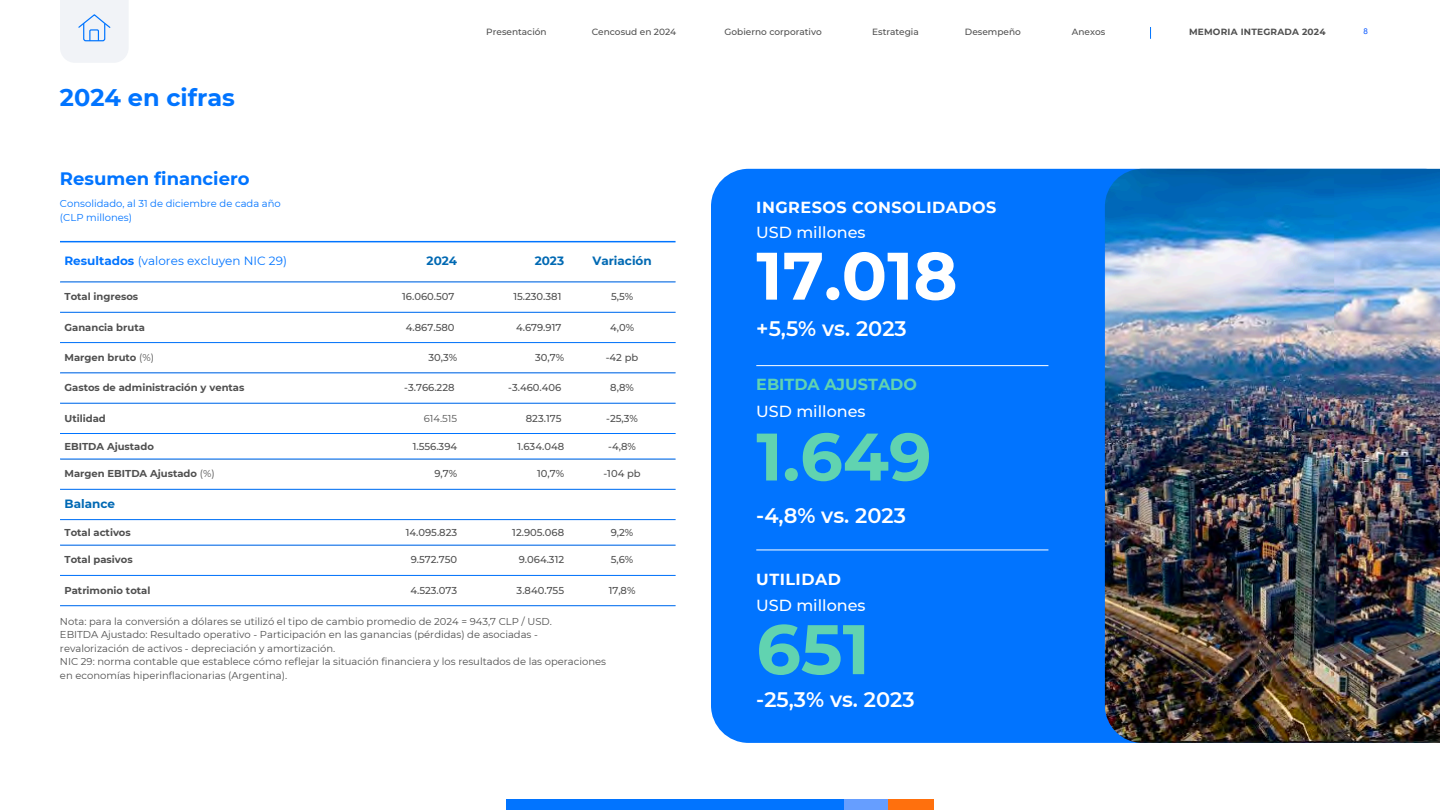
<style>
.page{position:relative;width:1440px;height:810px;background:#fff}
.page>*{position:absolute;margin:0;border:0;box-sizing:border-box;transform-origin:0 0}
.t1{font:700 70px "Montserrat";color:#61d3b0}
.t2{font:700 67px "Montserrat";color:#fff}
.t3{font:700 67px "Montserrat";color:#61d3b0}
.t4{font:700 24px "Montserrat";color:#0174ff}
.t5{font:600 21px "Montserrat";color:#fff}
.t6{font:700 18px "Montserrat";color:#0174ff}
.t7{font:500 16px "Montserrat";color:#fff}
.t8{font:700 16px "Montserrat";letter-spacing:.03em;color:#fff}
.t9{font:700 16px "Montserrat";color:#61d3b0}
.t10{font:12px "Montserrat";color:#0174ff}
.t11{font:700 12px "Montserrat";color:#0069b3}
.t12{font:700 12px "Montserrat";color:#0069b4}
.t13{font:10px/13.5px "Montserrat";color:#505050}
.t14{font:500 10px "Montserrat";color:#505050}
.t15{font:700 10px "Montserrat";color:#505050}
.t16{font:10px "Montserrat";color:#0174ff}
.t17{font:500 9px "Montserrat";color:#505050}
.t18{font:700 9px "Montserrat";letter-spacing:.025em;color:#505050}
.t19{font:8px "Arial";color:#0a59ff}
.s1{font-weight:700}
.s2{font-weight:400}
</style>
<div class="page">
<div style="left:711px;top:169px;width:729px;height:574px;background:#0174ff"></div>
<hr style="left:60px;top:282px;width:616px;height:1px;background:#0074ff">
<hr style="left:60px;top:312px;width:616px;height:1px;background:#0074ff">
<hr style="left:60px;top:342px;width:616px;height:1px;background:#0074ff">
<hr style="left:60px;top:373px;width:616px;height:1px;background:#0074ff">
<hr style="left:60px;top:403px;width:616px;height:1px;background:#0074ff">
<hr style="left:60px;top:433px;width:616px;height:1px;background:#0074ff">
<hr style="left:60px;top:459px;width:616px;height:1px;background:#0074ff">
<hr style="left:60px;top:489px;width:616px;height:1px;background:#0074ff">
<hr style="left:60px;top:519px;width:616px;height:1px;background:#0074ff">
<hr style="left:60px;top:545px;width:616px;height:1px;background:#0074ff">
<hr style="left:60px;top:575px;width:616px;height:1px;background:#0074ff">
<hr style="left:60px;top:605px;width:616px;height:1px;background:#0074ff">
<hr style="left:60px;top:241px;width:616px;height:1px;background:#0074ff">
<hr style="left:756px;top:365px;width:292px;height:1px;background:#fff">
<hr style="left:756px;top:550px;width:292px;height:1px;background:#fff">
<img style="left:1105px;top:169px;width:335px;height:573px">
<div style="left:507px;top:800px;width:426px;height:10px;background:#0174ff"></div>
<div style="left:845px;top:800px;width:44px;height:10px;background:#669eff"></div>
<div style="left:889px;top:800px;width:44px;height:10px;background:#ff700d"></div>
<svg style="left:60px;top:0;width:68px;height:63px"></svg>
<svg style="left:1150px;top:27px;width:1px;height:12px"></svg>
<p class="t4" style="left:60px;top:83px;width:177px">2024 en cifras</p>
<p class="t6" style="left:60px;top:167px;width:191px">Resumen financiero</p>
<p class="t16" style="left:60px;top:198px;width:222px">Consolidado, al 31 de diciembre de cada año</p>
<h5 class="t16" style="left:60px;top:211px;width:74px">(CLP millones)</h5>
<h3 class="t17" style="left:486px;top:26px;width:62px">Presentación</h3>
<p class="t17" style="left:592px;top:26px;width:86px">Cencosud en 2024</p>
<h5 class="t17" style="left:725px;top:26px;width:99px">Gobierno corporativo</h5>
<h6 class="t17" style="left:872px;top:26px;width:48px">Estrategia</h6>
<h1 class="t17" style="left:965px;top:26px;width:57px">Desempeño</h1>
<h3 class="t17" style="left:1072px;top:26px;width:35px">Anexos</h3>
<p class="t18" style="left:1189px;top:26px;width:138px">MEMORIA INTEGRADA 2024</p>
<p class="t19" style="left:1364px;top:26px;width:6px">8</p>
<p class="t8" style="left:756px;top:197px;width:242px">INGRESOS CONSOLIDADOS</p>
<p class="t7" style="left:756px;top:222px;width:111px">USD millones</p>
<p class="t10" style="left:64px;top:253px;width:224px"><span class="s1">Resultados</span> (valores excluyen NIC 29)</p>
<p class="t11" style="left:427px;top:253px;width:32px">2024</p>
<p class="t11" style="left:535px;top:253px;width:31px">2023</p>
<p class="t11" style="left:592px;top:253px;width:61px">Variación</p>
<p class="t15" style="left:64px;top:291px;width:75px">Total ingresos</p>
<p class="t14" style="left:402px;top:291px;width:54px">16.060.507</p>
<p class="t14" style="left:513px;top:291px;width:49px">15.230.381</p>
<p class="t14" style="left:611px;top:291px;width:24px">5,5%</p>
<p class="t15" style="left:64px;top:321px;width:82px">Ganancia bruta</p>
<h2 class="t14" style="left:406px;top:321px;width:50px">4.867.580</h2>
<h4 class="t14" style="left:516px;top:321px;width:47px">4.679.917</h4>
<p class="t14" style="left:610px;top:321px;width:26px">4,0%</p>
<p class="t15" style="left:64px;top:351px;width:91px">Margen bruto <span class="s2">(%)</span></p>
<p class="t14" style="left:428px;top:351px;width:30px">30,3%</p>
<p class="t14" style="left:535px;top:351px;width:31px">30,7%</p>
<p class="t14" style="left:606px;top:351px;width:34px">-42 pb</p>
<p class="t15" style="left:64px;top:382px;width:181px">Gastos de administración y ventas</p>
<p class="t14" style="left:404px;top:382px;width:52px">-3.766.228</p>
<p class="t14" style="left:508px;top:382px;width:55px">-3.460.406</p>
<p class="t14" style="left:610px;top:382px;width:25px">8,8%</p>
<p class="t15" style="left:64px;top:412px;width:43px">Utilidad</p>
<p class="t13" style="left:424px;top:411px;width:35px">614.515</p>
<p class="t14" style="left:526px;top:412px;width:37px">823.175</p>
<p class="t14" style="left:606px;top:412px;width:33px">-25,3%</p>
<p class="t15" style="left:64px;top:440px;width:91px">EBITDA Ajustado</p>
<p class="t14" style="left:413px;top:440px;width:46px">1.556.394</p>
<p class="t14" style="left:518px;top:440px;width:48px">1.634.048</p>
<p class="t14" style="left:608px;top:440px;width:29px">-4,8%</p>
<p class="t15" style="left:64px;top:468px;width:152px">Margen EBITDA Ajustado <span class="s2">(%)</span></p>
<p class="t14" style="left:434px;top:468px;width:24px">9,7%</p>
<p class="t14" style="left:537px;top:468px;width:29px">10,7%</p>
<p class="t14" style="left:603px;top:468px;width:39px">-104 pb</p>
<p class="t12" style="left:64px;top:496px;width:52px">Balance</p>
<p class="t15" style="left:64px;top:526px;width:68px">Total activos</p>
<p class="t14" style="left:406px;top:526px;width:53px">14.095.823</p>
<p class="t14" style="left:512px;top:526px;width:53px">12.905.068</p>
<p class="t14" style="left:611px;top:526px;width:24px">9,2%</p>
<p class="t15" style="left:64px;top:554px;width:70px">Total pasivos</p>
<p class="t14" style="left:411px;top:554px;width:48px">9.572.750</p>
<p class="t14" style="left:519px;top:554px;width:47px">9.064.312</p>
<p class="t14" style="left:611px;top:554px;width:24px">5,6%</p>
<p class="t15" style="left:64px;top:584px;width:87px">Patrimonio total</p>
<p class="t14" style="left:410px;top:584px;width:48px">4.523.073</p>
<p class="t14" style="left:517px;top:584px;width:49px">3.840.755</p>
<p class="t14" style="left:609px;top:584px;width:28px">17,8%</p>
<p class="t13" style="left:60px;top:614px;width:493px">Nota: para la conversión a dólares se utilizó el tipo de cambio promedio de 2024 = 943,7 CLP / USD.</p>
<p class="t13" style="left:60px;top:628px;width:479px">EBITDA Ajustado: Resultado operativo - Participación en las ganancias (pérdidas) de asociadas - revalorización de activos - depreciación y amortización.</p>
<p class="t13" style="left:60px;top:655px;width:548px">NIC 29: norma contable que establece cómo reflejar la situación financiera y los resultados de las operaciones en economías hiperinflacionarias (Argentina).</p>
<p class="t2" style="left:756px;top:235px;width:203px">17.018</p>
<p class="t5" style="left:756px;top:316px;width:152px">+5,5% vs. 2023</p>
<p class="t9" style="left:756px;top:374px;width:162px">EBITDA AJUSTADO</p>
<h6 class="t7" style="left:756px;top:401px;width:111px">USD millones</h6>
<p class="t3" style="left:756px;top:416px;width:177px">1.649</p>
<p class="t5" style="left:756px;top:502px;width:151px">-4,8% vs. 2023</p>
<p class="t8" style="left:756px;top:570px;width:86px">UTILIDAD</p>
<h1 class="t7" style="left:756px;top:595px;width:111px">USD millones</h1>
<p class="t1" style="left:756px;top:606px;width:115px">651</p>
<p class="t5" style="left:756px;top:687px;width:160px">-25,3% vs. 2023</p>
</div>
